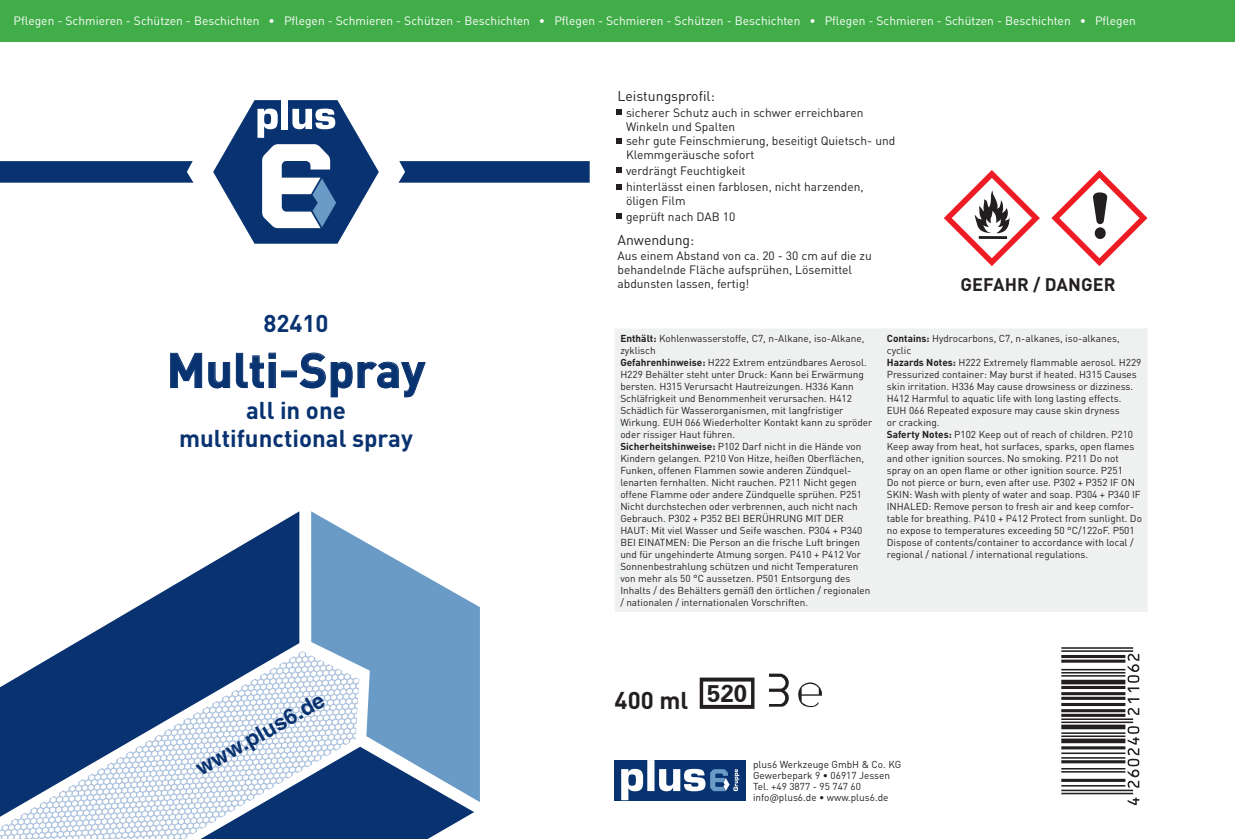
<style>
.page{position:relative;width:1235px;height:839px;background:#fff}
.page>*{position:absolute;margin:0;border:0;box-sizing:border-box;transform-origin:0 0}
.t1{font:700 48px "DIN Pro";color:#093370}
.t2{font:700 24px/28px "DIN Pro";color:#093370;text-align:center}
.t3{font:700 24px "DIN Pro";color:#231f20}
.t4{font:700 21.8px "Helvetica LT Std";color:#093370}
.t5{font:700 18px "DIN Pro";letter-spacing:.01em;color:#231f20}
.t6{font:14px "DIN Pro";color:#231f20}
.t7{font:12px/14.2px "DIN Pro";color:#231f20}
.t8{font:12px "DIN Pro";color:#fff}
.t9{font:10px/12px "DIN Pro";color:#231f20}
.s1{font-weight:700}
</style>
<div class="page">
<svg style="left:616px;top:109px;width:6px;height:6px"></svg>
<svg style="left:616px;top:138px;width:6px;height:6px"></svg>
<svg style="left:616px;top:167px;width:6px;height:6px"></svg>
<svg style="left:616px;top:184px;width:6px;height:6px"></svg>
<svg style="left:616px;top:213px;width:6px;height:5px"></svg>
<div style="left:615px;top:329px;width:533px;height:282px;background:#eff0f0"></div>
<svg style="left:700px;top:677px;width:54px;height:31px"></svg>
<svg style="left:769px;top:673px;width:20px;height:33px"></svg>
<svg style="left:798px;top:682px;width:24px;height:24px"></svg>
<svg style="left:1061px;top:647px;width:78px;height:157px"></svg>
<svg style="left:944px;top:170px;width:96px;height:96px"></svg>
<hr style="left:979px;top:236px;width:28px;height:3px;background:#231f20">
<svg style="left:1051px;top:170px;width:96px;height:96px"></svg>
<div style="left:615px;top:759px;width:131px;height:40px;background:#093370"></div>
<svg style="left:621px;top:759px;width:118px;height:40px"></svg>
<div style="left:0;top:0;width:1235px;height:42px;background:#41ad49"></div>
<div style="left:0;top:161px;width:193px;height:21px;background:#093370"></div>
<svg style="left:213px;top:100px;width:166px;height:143px"></svg>
<svg style="left:399px;top:161px;width:191px;height:21px"></svg>
<svg style="left:311px;top:511px;width:169px;height:290px;fill:#699bc6"></svg>
<svg style="left:0;top:511px;width:299px;height:316px"></svg>
<svg style="left:15px;top:650px;width:459px;height:188px"></svg>
<svg style="left:170px;top:352px;width:106px;height:36px"></svg>
<div style="left:269px;top:352px;width:7px;height:6px;border:1px solid #093370"></div>
<div style="left:281px;top:370px;width:16px;height:7px;border:1px solid #093370"></div>
<svg style="left:299px;top:352px;width:127px;height:45px"></svg>
<p class="t8" style="left:14px;top:16px;width:1124px">Pflegen - Schmieren - Schützen - Beschichten • Pflegen - Schmieren - Schützen - Beschichten • Pflegen - Schmieren - Schützen - Beschichten • Pflegen - Schmieren - Schützen - Beschichten • Pflegen</p>
<h2 class="t2" style="left:263px;top:310px;width:67px">82410</h2>
<h1 class="t1" style="left:167px;top:342px;width:260px">Multi-Spray</h1>
<h2 class="t2" style="left:179px;top:396px;width:235px">all in one multifunctional spray</h2>
<h3 class="t4" style="left:191px;top:758px;width:146px;rotate:-30deg">www.plus6.de</h3>
<h3 class="t6" style="left:617px;top:91px;width:99px">Leistungsprofil:</h3>
<p class="t7" style="left:626px;top:106px;width:271px">sicherer Schutz auch in schwer erreichbaren Winkeln und Spalten<br>sehr gute Feinschmierung, beseitigt Quietsch- und Klemmgeräusche sofort</p>
<p class="t7" style="left:626px;top:164px;width:239px;line-height:16px">verdrängt Feuchtigkeit<br>hinterlässt einen farblosen, nicht harzenden,</p>
<p class="t7" style="left:626px;top:194px;width:111px;line-height:16px">öligen Film<br>geprüft nach DAB 10</p>
<h3 class="t6" style="left:617px;top:235px;width:78px">Anwendung:</h3>
<p class="t7" style="left:617px;top:250px;width:256px">Aus einem Abstand von ca. 20 - 30 cm auf die zu behandelnde Fläche aufsprühen, Lösemittel abdunsten lassen, fertig!</p>
<h3 class="t5" style="left:961px;top:274px;width:157px">GEFAHR / DANGER</h3>
<p class="t9" style="left:620px;top:333px;width:254px"><span class="s1">Enthält:</span> Kohlenwasserstoffe, C7, n-Alkane, iso-Alkane, zyklisch<br><span class="s1">Gefahrenhinweise:</span> H222 Extrem entzündbares Aerosol.<br>H229 Behälter steht unter Druck: Kann bei Erwärmung bersten. H315 Verursacht Hautreizungen. H336 Kann Schläfrigkeit und Benommenheit verursachen. H412<br>Schädlich für Wasserorganismen, mit langfristiger Wirkung. EUH 066 Wiederholter Kontakt kann zu spröder oder rissiger Haut führen.<br><span class="s1">Sicherheitshinweise:</span> P102 Darf nicht in die Hände von Kindern gelangen. P210 Von Hitze, heißen Oberflächen, Funken, offenen Flammen sowie anderen Zündquel&shy;lenarten fernhalten. Nicht rauchen. P211 Nicht gegen offene Flamme oder andere Zündquelle sprühen. P251<br>Nicht durchstechen oder verbrennen, auch nicht nach Gebrauch. P302 + P352 BEI BERÜHRUNG MIT DER HAUT: Mit viel Wasser und Seife waschen. P304 + P340<br>BEI EINATMEN: Die Person an die frische Luft bringen und für ungehinderte Atmung sorgen. P410 + P412 Vor Sonnenbestrahlung schützen und nicht Temperaturen von mehr als 50 °C aussetzen. P501 Entsorgung des Inhalts / des Behälters gemäß den örtlichen / regionalen / nationalen / internationalen Vorschriften.</p>
<p class="t9" style="left:887px;top:333px;width:257px"><span class="s1">Contains:</span> Hydrocarbons, C7, n-alkanes, iso-alkanes, cyclic<br><span class="s1">Hazards Notes:</span> H222 Extremely flammable aerosol. H229<br>Pressurized container: May burst if heated. H315 Causes skin irritation. H336 May cause drowsiness or dizziness.<br>H412 Harmful to aquatic life with long lasting effects.<br>EUH 066 Repeated exposure may cause skin dryness<br>or cracking.<br><span class="s1">Saferty Notes:</span> P102 Keep out of reach of children. P210<br>Keep away from heat, hot surfaces, sparks, open flames and other ignition sources. No smoking. P211 Do not spray on an open flame or other ignition source. P251<br>Do not pierce or burn, even after use. P302 + P352 IF ON SKIN: Wash with plenty of water and soap. P304 + P340 IF INHALED: Remove person to fresh air and keep comfor&shy;table for breathing. P410 + P412 Protect from sunlight. Do no expose to temperatures exceeding 50 °C/122oF. P501<br>Dispose of contents/container to accordance with local / regional / national / international regulations.</p>
<h2 class="t3" style="left:615px;top:686px;width:134px">400 ml <sup>520</sup></h2>
<p class="t9" style="left:753px;top:759px;width:150px;line-height:11px">plus6 Werkzeuge GmbH &amp; Co. KG<br>Gewerbepark 9 • 06917 Jessen<br>Tel. +49 3877 - 95 747 60 info@plus6.de • www.plus6.de</p>
</div>
